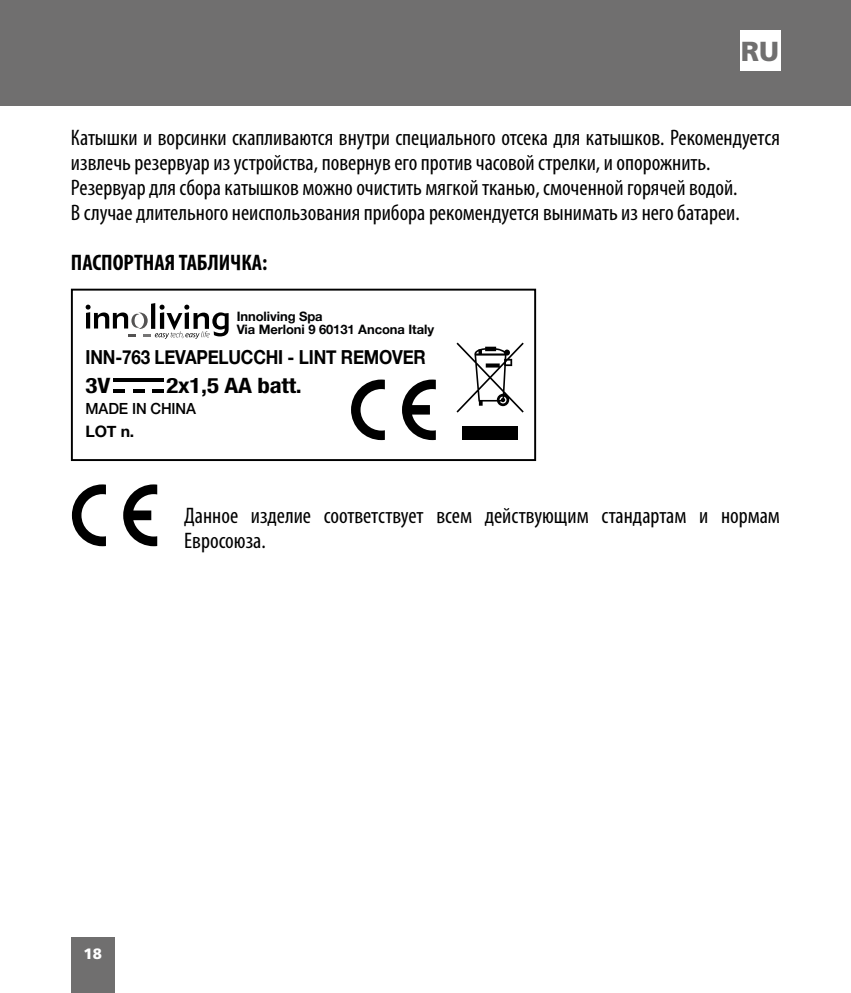
<style>
.page{position:relative;width:851px;height:993px;background:#fff}
.page>*{position:absolute;margin:0;border:0;box-sizing:border-box;transform-origin:0 0}
.t1{font:900 27.5px "Frutiger LT Std";color:#706f6f}
.t2{font:condensed 22.5px/25px "Myriad Pro";color:#000}
.t3{font:700 condensed 22.5px "Myriad Pro";color:#000}
.t4{font:700 condensed 21.25px "Helvetica Neue";letter-spacing:-.01em;color:#000;scale:1.18 1}
.t5{font:700 19.25px "Helvetica Neue";letter-spacing:-.01em;color:#000;scale:.88 1}
.t6{font:700 15.75px "Helvetica Neue";color:#000}
.t7{font:500 15.25px "Helvetica Neue";letter-spacing:-.01em;color:#000;scale:.96 1}
.t8{font:900 15px "Frutiger LT Std";color:#fff}
.t9{font:700 13px/13px "Helvetica Neue";letter-spacing:-.005em;color:#010203}
</style>
<div class="page">
<div style="left:0;top:0;width:850px;height:106px;background:#706f6f"></div>
<div style="left:71px;top:937px;width:44px;height:55px;background:#706f6f"></div>
<div style="left:740px;top:31px;width:40px;height:40px;background:#fff"></div>
<svg style="left:351px;top:379px;width:34px;height:61px"></svg>
<svg style="left:402px;top:379px;width:34px;height:61px"></svg>
<svg style="left:456px;top:342px;width:67px;height:70px"></svg>
<div style="left:463px;top:426px;width:55px;height:14px;background:#000"></div>
<svg style="left:86px;top:303px;width:142px;height:36px"></svg>
<hr style="left:113px;top:378px;width:51px;height:4px;background:#000">
<hr style="left:113px;top:389px;width:12px;height:4px;background:#000">
<hr style="left:153px;top:389px;width:11px;height:4px;background:#000">
<hr style="left:133px;top:389px;width:11px;height:4px;background:#000">
<div style="left:71px;top:288px;width:465px;height:173px;border:2px solid #000"></div>
<svg style="left:72px;top:484px;width:85px;height:62px"></svg>
<p class="t1" style="left:740px;top:35px;width:40px">RU</p>
<p class="t2" style="left:71px;top:124px;width:710px">Катышки и ворсинки скапливаются внутри специального отсека для катышков. Рекомендуется извлечь резервуар из устройства, повернув его против часовой стрелки, и опорожнить.<br>Резервуар для сбора катышков можно очистить мягкой тканью, смоченной горячей водой.<br>В случае длительного неиспользования прибора рекомендуется вынимать из него батареи.</p>
<p class="t3" style="left:71px;top:248px;width:198px">ПАСПОРТНАЯ ТАБЛИЧКА:</p>
<p class="t9" style="left:237px;top:310px;width:199px">Innoliving Spa<br>Via Merloni 9 60131 Ancona Italy</p>
<p class="t5" style="left:86px;top:341px;width:388px">INN-763 LEVAPELUCCHI - LINT REMOVER</p>
<p class="t4" style="left:86px;top:373px;width:22px">3V</p>
<p class="t4" style="left:166px;top:373px;width:116px">2x1,5 AA batt.</p>
<p class="t7" style="left:86px;top:396px;width:116px">MADE IN CHINA</p>
<p class="t6" style="left:86px;top:418px;width:50px">LOT n.</p>
<p class="t2" style="left:184px;top:502px;width:597px">Данное изделие соответствует всем действующим стандартам и нормам<br>Евросоюза.</p>
<p class="t8" style="left:84px;top:944px;width:20px">18</p>
</div>
